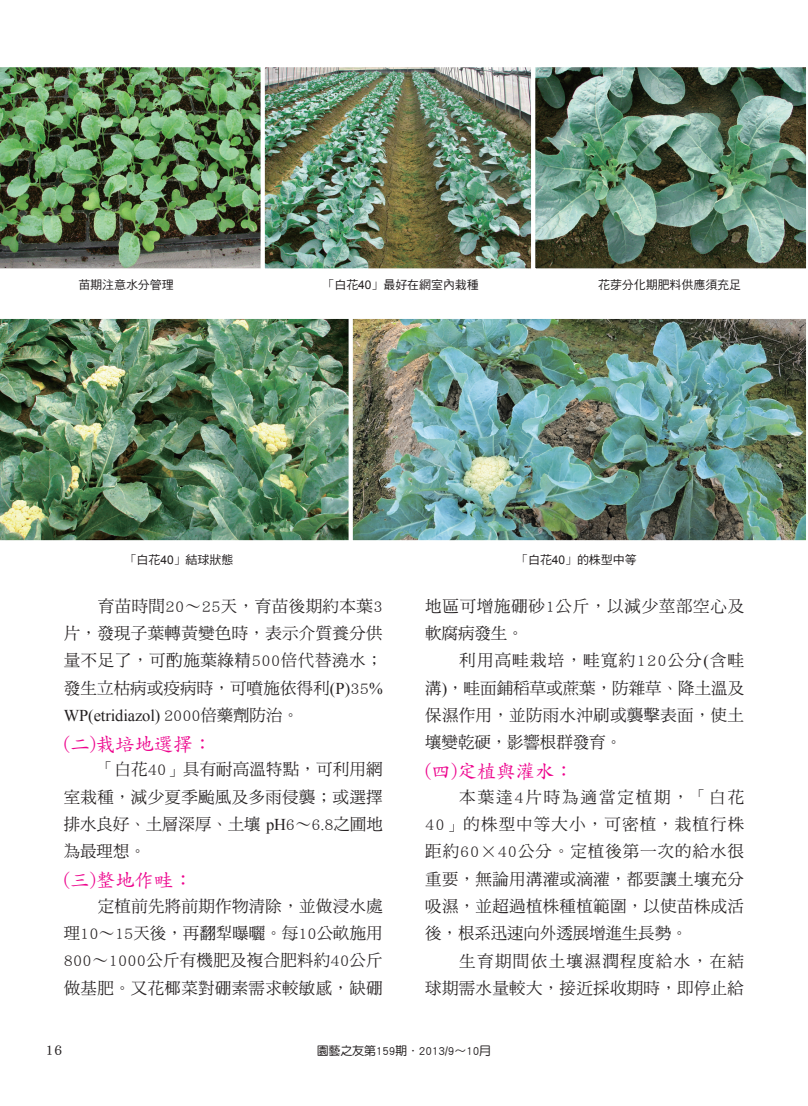
<style>
.page{position:relative;width:808px;height:1106px;background:#fff}
.page>*{position:absolute;margin:0;border:0;box-sizing:border-box;transform-origin:0 0}
.一_整段{font:19.5px "DF Kai Shu Std W5";letter-spacing:-.005em;color:#ed028c}
.內文{font:16.5px/27.3px "DF Ming Std W5";letter-spacing:.02em;color:#231f20;text-align:justify}
.內文-2{font:16.5px/27.3px "DF Ming Std W5";letter-spacing:.045em;color:#231f20}
.t1{font:15px "DF Ming Std W7";color:#231f20}
.圖說{font:12px "DF Hei Std W5";letter-spacing:-.005em;color:#231f20}
.t2{font:12px "DF Yuan Std W5";letter-spacing:-.015em;color:#231f20}
.s1{font-family:"Adobe Ming Std";font-weight:300}
.s2{font-family:"Arial"}
.s3{font-family:"DF Ming Std W3"}
.s4{font-family:"Times New Roman"}
</style>
<div class="page">
<img style="left:0;top:67px;width:261px;height:202px">
<img style="left:266px;top:68px;width:265px;height:200px">
<div style="left:261px;top:63px;width:278px;height:210px;border:4px solid #fff"></div>
<img style="left:531px;top:63px;width:275px;height:210px">
<img style="left:0;top:319px;width:349px;height:222px">
<img style="left:352px;top:319px;width:454px;height:222px">
<p class="圖說" style="left:78px;top:278px;width:97px">苗期注意水分管理</p>
<p class="圖說" style="left:323px;top:278px;width:158px"><span class="s1">「</span>白花<span class="s2">40</span><span class="s1">」</span>最好在網室內栽種</p>
<p class="圖說" style="left:598px;top:278px;width:145px">花芽分化期肥料供應須充足</p>
<p class="圖說" style="left:125px;top:553px;width:110px"><span class="s1">「</span>白花<span class="s2">40</span><span class="s1">」</span>結球狀態</p>
<p class="圖說" style="left:516px;top:553px;width:122px"><span class="s1">「</span>白花<span class="s2">40</span><span class="s1">」</span>的株型中等</p>
<p class="內文" style="left:64px;top:592px;width:320px;text-indent:34px">育苗時間20<span class="s3">∼</span>25天<span class="s3">，</span>育苗後期約本葉3片<span class="s3">，</span>發現子葉轉黃變色時<span class="s3">，</span>表示介質養分供量不足了<span class="s3">，</span>可酌施葉綠精500倍代替澆水<span class="s3">；</span>發生立枯病或疫病時<span class="s3">，</span>可噴施依得利<span class="s4">(P)</span>35<span class="s4">% WP(etridiazol)</span> 2000倍藥劑防治<span class="s3">。</span></p>
<p class="一_整段" style="left:64px;top:733px;width:150px">(二)栽培地選擇：</p>
<p class="內文" style="left:64px;top:755px;width:321px;text-indent:34px"><span class="s3">「</span>白花40<span class="s3">」</span>具有耐高溫特點<span class="s3">，</span>可利用網室栽種<span class="s3">，</span>減少夏季颱風及多雨侵襲<span class="s3">；</span>或選擇排水良好<span class="s3">、</span>土層深厚<span class="s3">、</span>土壤 <span class="s4">pH</span>6<span class="s3">∼</span>6<span class="s4">.</span>8之圃地為最理想<span class="s3">。</span></p>
<p class="一_整段" style="left:64px;top:869px;width:131px">(三)整地作畦：</p>
<p class="內文" style="left:64px;top:891px;width:321px;text-indent:34px">定植前先將前期作物清除<span class="s3">，</span>並做浸水處理10<span class="s3">∼</span>15天後<span class="s3">，</span>再翻犁曝曬<span class="s3">。</span>每10公畝施用800<span class="s3">∼</span>1000公斤有機肥及複合肥料約40公斤做基肥<span class="s3">。</span>又花椰菜對硼素需求較敏感<span class="s3">，</span>缺硼</p>
<p class="內文-2" style="left:425px;top:592px;width:320px">地區可增施硼砂1公斤<span class="s3">，</span>以減少莖部空心及軟腐病發生<span class="s3">。</span></p>
<p class="內文" style="left:425px;top:646px;width:321px;text-indent:34px">利用高畦栽培<span class="s3">，</span>畦寬約120公分<span class="s4">(</span>含畦溝<span class="s4">)</span><span class="s3">，</span>畦面鋪稻草或蔗葉<span class="s3">，</span>防雜草<span class="s3">、</span>降土溫及保濕作用<span class="s3">，</span>並防雨水沖刷或襲擊表面<span class="s3">，</span>使土壤變乾硬<span class="s3">，</span>影響根群發育<span class="s3">。</span></p>
<p class="一_整段" style="left:425px;top:760px;width:150px">(四)定植與灌水：</p>
<p class="內文" style="left:425px;top:783px;width:321px;text-indent:34px">本葉達4片時為適當定植期<span class="s3">，「</span>白花40<span class="s3">」</span>的株型中等大小<span class="s3">，</span>可密植<span class="s3">，</span>栽植行株距約60<span class="s1">×</span>40公分<span class="s3">。</span>定植後第一次的給水很重要<span class="s3">，</span>無論用溝灌或滴灌<span class="s3">，</span>都要讓土壤充分吸濕<span class="s3">，</span>並超過植株種植範圍<span class="s3">，</span>以使苗株成活後<span class="s3">，</span>根系迅速向外透展增進生長勢<span class="s3">。</span></p>
<p class="內文" style="left:425px;top:946px;width:320px;text-align:right">生育期間依土壤濕潤程度給水<span class="s3">，</span>在結<br>球期需水量較大<span class="s3">，</span>接近採收期時<span class="s3">，</span>即停止給</p>
<p class="t1" style="left:46px;top:1041px;width:18px">16</p>
<p class="t2" style="left:317px;top:1043px;width:176px">園藝之友第159期．2013/9～10月</p>
</div>
